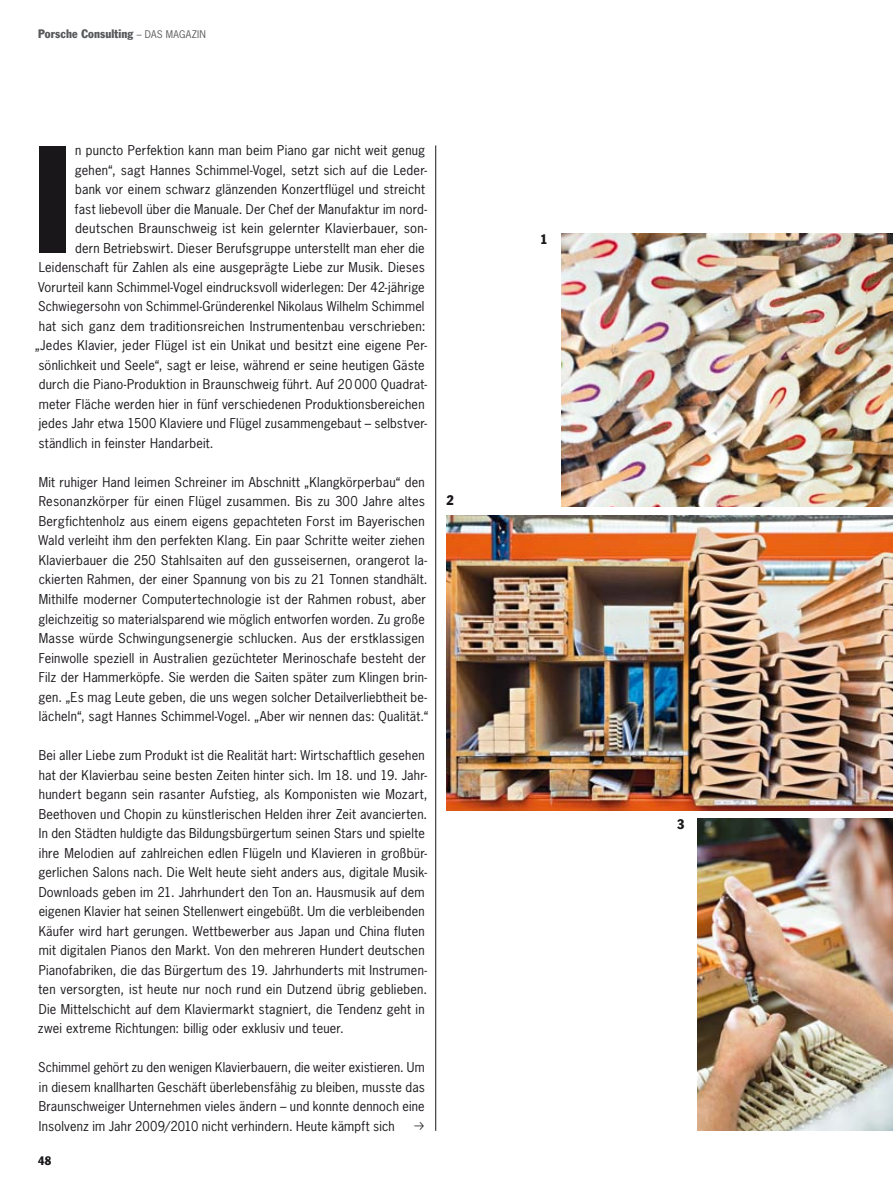
<style>
.page{position:relative;width:893px;height:1191px;background:#fff}
.page>*{position:absolute;margin:0;border:0;box-sizing:border-box;transform-origin:0 0}
.t1{font:condensed 149.7px "Porsche Franklin Gothic";color:#1a171b}
.t2{font:condensed 13.5px "Porsche Franklin Gothic";color:#1a171b}
.t3{font:12.75px/19.5px "Porsche News Gothic";letter-spacing:.015em;color:#1a171b}
.t4{font:condensed 12px "Porsche Franklin Gothic";letter-spacing:.01em;color:#57585a}
.t5{font:condensed 12px "Porsche Franklin Gothic";color:#1a171b}
.s1{font-family:"Porsche News Gothic";font-stretch:normal;font-size:9.9px}
</style>
<div class="page">
<img style="left:446px;top:515px;width:447px;height:295px">
<img style="left:561px;top:233px;width:332px;height:273px">
<img style="left:697px;top:818px;width:196px;height:312px">
<hr style="left:435px;top:145px;width:1px;height:985px;background:#1a171b">
<p class="t4" style="left:38px;top:27px;width:169px">Porsche Consulting <span class="s1">– DAS MAGAZIN</span></p>
<h1 class="t1" style="left:32px;top:108px;width:28px">I</h1>
<p class="t3" style="left:75px;top:141px;width:352px">n puncto Perfektion kann man beim Piano gar nicht weit genug</p>
<p class="t3" style="left:75px;top:160px;width:354px">gehen“, sagt Hannes Schimmel-Vogel, setzt sich auf die Leder-</p>
<p class="t3" style="left:75px;top:180px;width:351px">bank vor einem schwarz glänzenden Konzertflügel und streicht</p>
<p class="t3" style="left:75px;top:199px;width:354px">fast liebevoll über die Manuale. Der Chef der Manufaktur im nord-</p>
<p class="t3" style="left:75px;top:219px;width:354px">deutschen Braunschweig ist kein gelernter Klavierbauer, son-</p>
<p class="t3" style="left:75px;top:238px;width:351px">dern Betriebswirt. Dieser Berufsgruppe unterstellt man eher die</p>
<p class="t3" style="left:39px;top:258px;width:388px">Leidenschaft für Zahlen als eine ausgeprägte Liebe zur Musik. Dieses</p>
<p class="t3" style="left:38px;top:277px;width:388px">Vorurteil kann Schimmel-Vogel eindrucksvoll widerlegen: Der 42-jährige</p>
<p class="t3" style="left:38px;top:297px;width:388px">Schwiegersohn von Schimmel-Gründerenkel Nikolaus Wilhelm Schimmel</p>
<p class="t3" style="left:39px;top:316px;width:388px">hat sich ganz dem traditionsreichen Instrumentenbau verschrieben:</p>
<p class="t3" style="left:35px;top:336px;width:393px">„Jedes Klavier, jeder Flügel ist ein Unikat und besitzt eine eigene Per-</p>
<p class="t3" style="left:38px;top:355px;width:388px">sönlichkeit und Seele“, sagt er leise, während er seine heutigen Gäste</p>
<p class="t3" style="left:39px;top:375px;width:390px">durch die Piano-Produktion in Braunschweig führt. Auf 20 000 Quadrat-</p>
<p class="t3" style="left:39px;top:394px;width:387px">meter Fläche werden hier in fünf verschiedenen Produktionsbereichen</p>
<p class="t3" style="left:39px;top:414px;width:390px">jedes Jahr etwa 1500 Klaviere und Flügel zusammengebaut – selbstver-</p>
<p class="t3" style="left:38px;top:433px;width:177px">ständlich in feinster Handarbeit.</p>
<p class="t3" style="left:38px;top:472px;width:391px">Mit ruhiger Hand leimen Schreiner im Abschnitt „Klangkörperbau“ den Resonanzkörper für einen Flügel zusammen. Bis zu 300 Jahre altes Bergfichtenholz aus einem eigens gepachteten Forst im Bayerischen Wald verleiht ihm den perfekten Klang. Ein paar Schritte weiter ziehen Klavierbauer die 250 Stahlsaiten auf den gusseisernen, orangerot la&shy;ckierten Rahmen, der einer Spannung von bis zu 21 Tonnen standhält.<br>Mithilfe moderner Computertechnologie ist der Rahmen robust, aber gleichzeitig so materialsparend wie möglich entworfen worden. Zu große Masse würde Schwingungsenergie schlucken. Aus der erstklassigen Feinwolle speziell in Australien gezüchteter Merinoschafe besteht der Filz der Hammerköpfe. Sie werden die Saiten später zum Klingen brin&shy;gen. „Es mag Leute geben, die uns wegen solcher Detailverliebtheit be&shy;lächeln“, sagt Hannes Schimmel-Vogel. „Aber wir nennen das: Qualität.“</p>
<p class="t3" style="left:38px;top:745px;width:391px">Bei aller Liebe zum Produkt ist die Realität hart: Wirtschaftlich gesehen hat der Klavierbau seine besten Zeiten hinter sich. Im 18. und 19. Jahr&shy;hundert begann sein rasanter Aufstieg, als Komponisten wie Mozart, Beethoven und Chopin zu künstlerischen Helden ihrer Zeit avancierten.<br>In den Städten huldigte das Bildungsbürgertum seinen Stars und spielte ihre Melodien auf zahlreichen edlen Flügeln und Klavieren in großbür&shy;gerlichen Salons nach. Die Welt heute sieht anders aus, digitale Musik-Downloads geben im 21. Jahrhundert den Ton an. Hausmusik auf dem eigenen Klavier hat seinen Stellenwert eingebüßt. Um die verbleibenden Käufer wird hart gerungen. Wettbewerber aus Japan und China fluten mit digitalen Pianos den Markt. Von den mehreren Hundert deutschen Pianofabriken, die das Bürgertum des 19. Jahrhunderts mit Instrumen&shy;ten versorgten, ist heute nur noch rund ein Dutzend übrig geblieben.<br>Die Mittelschicht auf dem Klaviermarkt stagniert, die Tendenz geht in zwei extreme Richtungen: billig oder exklusiv und teuer.</p>
<p class="t3" style="left:38px;top:1057px;width:388px;text-align:justify">Schimmel gehört zu den wenigen Klavierbauern, die weiter existieren. Um in diesem knallharten Geschäft überlebensfähig zu bleiben, musste das Braunschweiger Unternehmen vieles ändern – und konnte dennoch eine Insolvenz im Jahr 2009/2010 nicht verhindern. Heute kämpft sich</p>
<p class="t5" style="left:38px;top:1153px;width:14px">48</p>
<p class="t2" style="left:446px;top:491px;width:9px">2</p>
<p class="t2" style="left:540px;top:231px;width:9px">1</p>
<p class="t2" style="left:677px;top:815px;width:9px">3</p>
</div>
